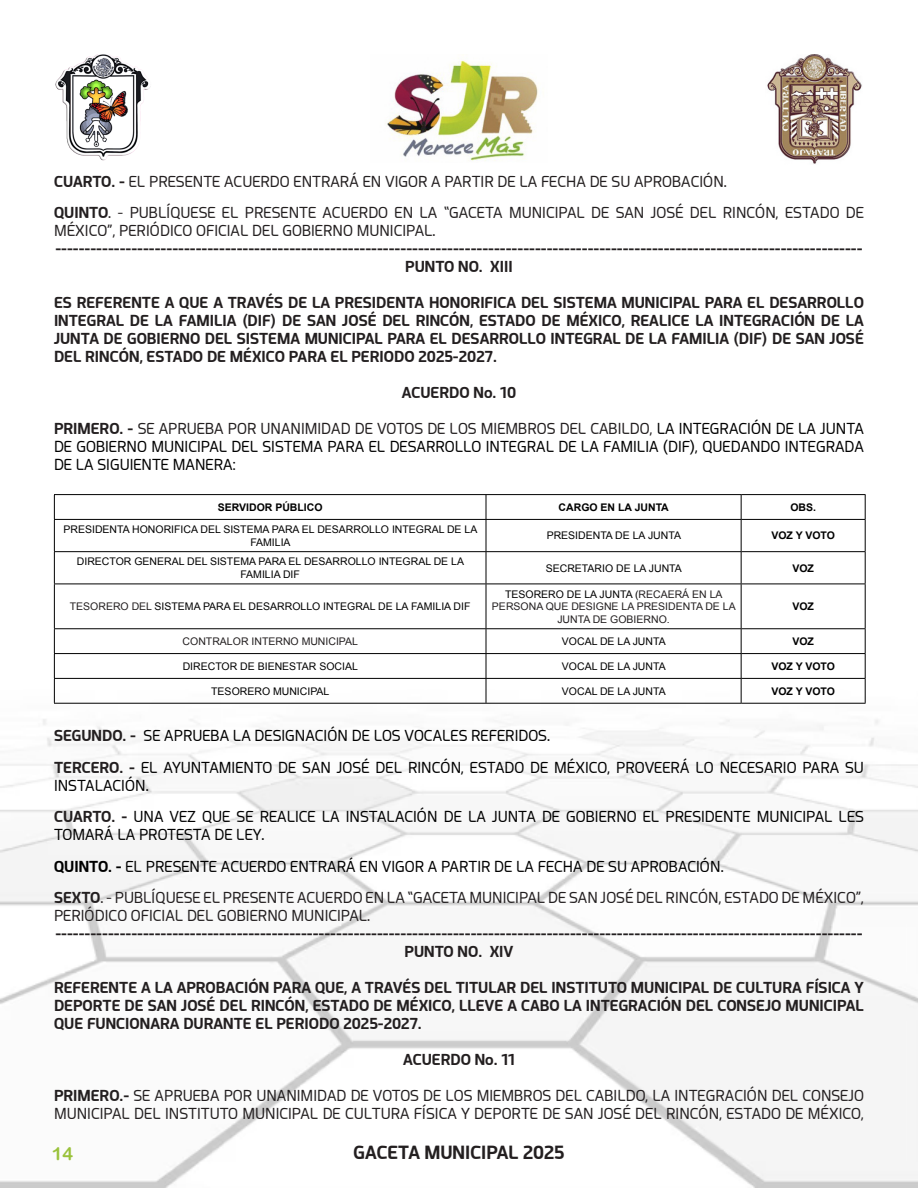
<style>
.page{position:relative;width:918px;height:1188px;background:#fff}
.page>*{position:absolute;margin:0;border:0;box-sizing:border-box;transform-origin:0 0}
.t1{font:700 18px "Acephimere";color:#231f20}
.t2{font:18px "Arial Rounded MT Bold";color:#9ac23b}
.t3{font:700 15px/18px "Acephimere";color:#231f20;text-align:center}
.t4{font:15px/31.5px "Acephimere";color:#000}
.t5{font:15px/31.5px "Acephimere";color:#231f20}
.t6{font:10.5px/12.6px "Arial";color:#000;text-align:center}
.t7{font:10.5px/12.6px "Arial";color:#231f20;text-align:center}
.t8{font:700 10.5px "Arial";color:#000}
.s1{font-weight:700}
.s2{font-weight:700;color:#231f20}
.s3{color:#231f20}
.s4{color:#000}
</style>
<div class="page">
<img style="left:0;top:495px;width:918px;height:693px">
<img style="left:386px;top:61px;width:152px;height:100px">
<img style="left:55px;top:54px;width:96px;height:107px">
<img style="left:767px;top:54px;width:95px;height:110px">
<hr style="left:54px;top:494px;width:432px;height:1px;background:#000">
<svg style="left:54px;top:495px;width:1px;height:24px"></svg>
<hr style="left:486px;top:494px;width:255px;height:1px;background:#000">
<svg style="left:486px;top:495px;width:1px;height:24px"></svg>
<hr style="left:741px;top:494px;width:125px;height:1px;background:#000">
<svg style="left:741px;top:495px;width:1px;height:24px"></svg>
<svg style="left:865px;top:495px;width:1px;height:24px"></svg>
<hr style="left:54px;top:519px;width:432px;height:1px;background:#000">
<hr style="left:54px;top:520px;width:1px;height:31px;background:#000">
<hr style="left:486px;top:519px;width:255px;height:1px;background:#000">
<hr style="left:486px;top:520px;width:1px;height:31px;background:#000">
<hr style="left:741px;top:519px;width:125px;height:1px;background:#000">
<hr style="left:741px;top:520px;width:1px;height:31px;background:#000">
<hr style="left:865px;top:520px;width:1px;height:31px;background:#000">
<hr style="left:54px;top:551px;width:432px;height:1px;background:#000">
<hr style="left:54px;top:552px;width:1px;height:32px;background:#000">
<hr style="left:486px;top:551px;width:255px;height:1px;background:#000">
<hr style="left:486px;top:552px;width:1px;height:32px;background:#000">
<hr style="left:741px;top:551px;width:125px;height:1px;background:#000">
<hr style="left:741px;top:552px;width:1px;height:32px;background:#000">
<hr style="left:865px;top:552px;width:1px;height:32px;background:#000">
<hr style="left:54px;top:584px;width:432px;height:1px;background:#000">
<hr style="left:54px;top:584px;width:1px;height:44px;background:#000">
<hr style="left:486px;top:584px;width:255px;height:1px;background:#000">
<hr style="left:486px;top:584px;width:1px;height:44px;background:#000">
<hr style="left:741px;top:584px;width:125px;height:1px;background:#000">
<hr style="left:741px;top:584px;width:1px;height:44px;background:#000">
<hr style="left:865px;top:584px;width:1px;height:44px;background:#000">
<hr style="left:54px;top:628px;width:432px;height:1px;background:#000">
<hr style="left:486px;top:628px;width:255px;height:1px;background:#000">
<hr style="left:741px;top:628px;width:125px;height:1px;background:#000">
<hr style="left:54px;top:653px;width:432px;height:1px;background:#000">
<hr style="left:486px;top:653px;width:255px;height:1px;background:#000">
<hr style="left:741px;top:653px;width:125px;height:1px;background:#000">
<hr style="left:54px;top:678px;width:432px;height:1px;background:#000">
<svg style="left:54px;top:629px;width:1px;height:74px"></svg>
<hr style="left:486px;top:678px;width:255px;height:1px;background:#000">
<svg style="left:486px;top:629px;width:1px;height:74px"></svg>
<hr style="left:741px;top:678px;width:125px;height:1px;background:#000">
<svg style="left:741px;top:629px;width:1px;height:74px"></svg>
<svg style="left:865px;top:629px;width:1px;height:74px"></svg>
<hr style="left:54px;top:703px;width:432px;height:1px;background:#000">
<hr style="left:486px;top:703px;width:255px;height:1px;background:#000">
<hr style="left:741px;top:703px;width:125px;height:1px;background:#000">
<p class="t5" style="left:54px;top:165px;width:812px"><span class="s1">CUARTO. -</span> EL PRESENTE ACUERDO ENTRARÁ EN VIGOR A PARTIR DE LA FECHA DE SU APROBACIÓN.<br><span class="s1">QUINTO</span>. - PUBLÍQUESE EL PRESENTE ACUERDO EN LA “GACETA MUNICIPAL DE SAN JOSÉ DEL RINCÓN, ESTADO DE</p>
<p class="t5" style="left:54px;top:214px;width:383px">MÉXICO”, PERIÓDICO OFICIAL DEL GOBIERNO MUNICIPAL.</p>
<p class="t3" style="left:55px;top:239px;width:809px">------------------------------------------------------------------------------------------------------------------------------------------<br>PUNTO NO. XIII</p>
<p class="t3" style="left:54px;top:293px;width:812px;text-align:justify">ES REFERENTE A QUE A TRAVÉS DE LA PRESIDENTA HONORIFICA DEL SISTEMA MUNICIPAL PARA EL DESARROLLO INTEGRAL DE LA FAMILIA (DIF) DE SAN JOSÉ DEL RINCÓN, ESTADO DE MÉXICO, REALICE LA INTEGRACIÓN DE LA JUNTA DE GOBIERNO DEL SISTEMA MUNICIPAL PARA EL DESARROLLO INTEGRAL DE LA FAMILIA (DIF) DE SAN JOSÉ DEL RINCÓN, ESTADO DE MÉXICO PARA EL PERIODO 2025-2027.</p>
<p class="t3" style="left:402px;top:383px;width:116px">ACUERDO No. 10</p>
<p class="t4" style="left:54px;top:419px;width:812px;line-height:18px;text-align:justify"><span class="s2">PRIMERO. -</span> <span class="s3">SE APRUEBA POR UNANIMIDAD DE VOTOS DE LOS MIEMBROS DEL CABILDO,</span> LA INTEGRACIÓN DE LA JUNTA DE GOBIERNO MUNICIPAL DEL SISTEMA PARA EL DESARROLLO INTEGRAL DE LA FAMILIA (DIF), QUEDANDO INTEGRADA DE LA SIGUIENTE MANERA:</p>
<p class="t8" style="left:218px;top:500px;width:106px">SERVIDOR PÚBLICO</p>
<p class="t8" style="left:559px;top:500px;width:112px">CARGO EN LA JUNTA</p>
<p class="t8" style="left:790px;top:500px;width:27px">OBS.</p>
<p class="t6" style="left:64px;top:523px;width:415px">PRESIDENTA HONORIFICA DEL SISTEMA PARA EL DESARROLLO INTEGRAL DE LA<br>FAMILIA</p>
<p class="t6" style="left:547px;top:529px;width:136px">PRESIDENTA DE LA JUNTA</p>
<p class="t8" style="left:771px;top:529px;width:65px">VOZ Y VOTO</p>
<p class="t6" style="left:77px;top:555px;width:389px">DIRECTOR GENERAL DEL SISTEMA PARA EL DESARROLLO INTEGRAL DE LA<br>FAMILIA DIF</p>
<p class="t6" style="left:546px;top:562px;width:138px">SECRETARIO DE LA JUNTA</p>
<p class="t8" style="left:792px;top:561px;width:23px">VOZ</p>
<p class="t6" style="left:70px;top:600px;width:402px"><span class="s3">TESORERO DEL</span> SISTEMA PARA EL DESARROLLO INTEGRAL DE LA FAMILIA DIF</p>
<p class="t7" style="left:492px;top:588px;width:245px"><span class="s4">TESORERO DE LA JUNTA (</span>RECAERÁ EN LA<br>PERSONA QUE DESIGNE LA PRESIDENTA DE LA<br>JUNTA DE GOBIERNO.</p>
<p class="t8" style="left:792px;top:599px;width:23px">VOZ</p>
<p class="t7" style="left:183px;top:635px;width:177px">CONTRALOR INTERNO MUNICIPAL</p>
<p class="t6" style="left:562px;top:635px;width:105px">VOCAL DE LA JUNTA</p>
<p class="t8" style="left:792px;top:634px;width:23px">VOZ</p>
<p class="t6" style="left:183px;top:660px;width:177px">DIRECTOR DE BIENESTAR SOCIAL</p>
<p class="t6" style="left:562px;top:660px;width:105px">VOCAL DE LA JUNTA</p>
<p class="t8" style="left:771px;top:659px;width:65px">VOZ Y VOTO</p>
<p class="t6" style="left:211px;top:685px;width:120px">TESORERO MUNICIPAL</p>
<p class="t6" style="left:562px;top:685px;width:105px">VOCAL DE LA JUNTA</p>
<p class="t8" style="left:771px;top:684px;width:65px">VOZ Y VOTO</p>
<p class="t4" style="left:54px;top:719px;width:811px"><span class="s2">SEGUNDO. -</span> SE APRUEBA LA DESIGNACIÓN DE LOS VOCALES REFERIDOS.<br><span class="s2">TERCERO. -</span> EL AYUNTAMIENTO DE SAN JOSÉ DEL RINCÓN, ESTADO DE MÉXICO, PROVEERÁ LO NECESARIO PARA SU</p>
<p class="t4" style="left:54px;top:769px;width:812px">INSTALACIÓN.<br><span class="s2">CUARTO. -</span> UNA VEZ QUE SE REALICE LA INSTALACIÓN DE LA JUNTA DE GOBIERNO EL PRESIDENTE MUNICIPAL LES</p>
<p class="t4" style="left:54px;top:818px;width:812px">TOMARÁ LA PROTESTA DE LEY.<br><span class="s1">QUINTO. -</span> EL PRESENTE ACUERDO ENTRARÁ EN VIGOR A PARTIR DE LA FECHA DE SU APROBACIÓN.<br><span class="s2">SEXTO</span><span class="s3">. - PUBLÍQUESE EL PRESENTE ACUERDO EN LA “GACETA MUNICIPAL DE SAN JOSÉ DEL RINCÓN, ESTADO DE MÉXICO”,</span></p>
<p class="t5" style="left:54px;top:899px;width:318px">PERIÓDICO OFICIAL DEL GOBIERNO MUNICIPAL.</p>
<p class="t3" style="left:55px;top:924px;width:809px">------------------------------------------------------------------------------------------------------------------------------------------<br>PUNTO NO. XIV</p>
<p class="t3" style="left:54px;top:978px;width:811px;text-align:justify">REFERENTE A LA APROBACIÓN PARA QUE, A TRAVÉS DEL TITULAR DEL INSTITUTO MUNICIPAL DE CULTURA FÍSICA Y DEPORTE DE SAN JOSÉ DEL RINCÓN, ESTADO DE MÉXICO, LLEVE A CABO LA INTEGRACIÓN DEL CONSEJO MUNICIPAL QUE FUNCIONARA DURANTE EL PERIODO 2025-2027.</p>
<p class="t3" style="left:403px;top:1050px;width:113px">ACUERDO No. 11</p>
<p class="t5" style="left:54px;top:1086px;width:812px;line-height:18px"><span class="s1">PRIMERO.-</span> SE APRUEBA POR UNANIMIDAD DE VOTOS DE LOS MIEMBROS DEL CABILDO, LA INTEGRACIÓN DEL CONSEJO<br>MUNICIPAL DEL INSTITUTO MUNICIPAL DE CULTURA FÍSICA Y DEPORTE DE SAN JOSÉ DEL RINCÓN, ESTADO DE MÉXICO,</p>
<p class="t2" style="left:52px;top:1143px;width:23px">14</p>
<p class="t1" style="left:354px;top:1140px;width:212px">GACETA MUNICIPAL 2025</p>
</div>
